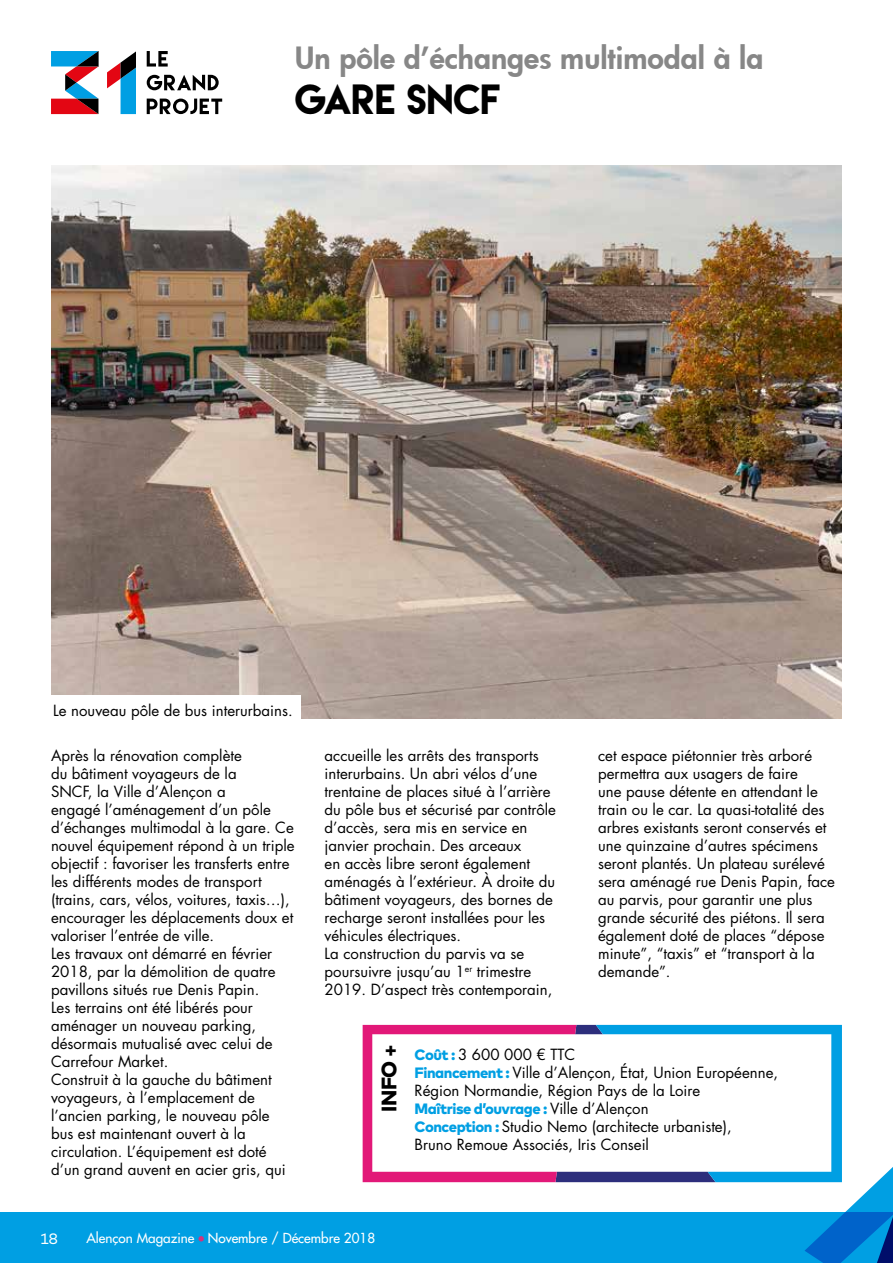
<style>
.page{position:relative;width:893px;height:1263px;background:#fff}
.page>*{position:absolute;margin:0;border:0;box-sizing:border-box;transform-origin:0 0}
.t1{font:37.5px "Lemon Milk";color:#000}
.t2{font:800 30px "Futura";color:#878787}
.t3{font:800 21px "Mark";color:#000}
.t4{font:15px/18px "Futura Std";color:#000}
.t5{font:800 15px "Mark";letter-spacing:-.03em;color:#009fe3}
.t6{font:15px "Mark";color:#fff}
.t7{font:500 13.5px "Futura Std";color:#fff}
.s1{font-family:"Mark";font-weight:800;color:#009fe3}
.s2{font-family:"Futura Std";font-weight:400;color:#000}
</style>
<div class="page">
<div style="left:0;top:1212px;width:893px;height:51px;background:#009fe3"></div>
<svg style="left:107px;top:51px;width:29px;height:63px"></svg>
<svg style="left:51px;top:51px;width:47px;height:63px"></svg>
<svg style="left:147px;top:51px;width:21px;height:16px"></svg>
<svg style="left:147px;top:75px;width:72px;height:15px"></svg>
<svg style="left:147px;top:99px;width:75px;height:15px"></svg>
<svg style="left:198px;top:1236px;width:6px;height:5px"></svg>
<img style="left:51px;top:166px;width:791px;height:553px">
<svg style="left:363px;top:1025px;width:530px;height:238px"></svg>
<div style="left:45px;top:695px;width:256px;height:30px;background:#fff"></div>
<h2 class="t2" style="left:295px;top:38px;width:470px">Un pôle d’échanges multimodal à la</h2>
<h1 class="t1" style="left:295px;top:73px;width:207px">GARE SNCF</h1>
<p class="t4" style="left:53px;top:702px;width:241px">Le nouveau pôle de bus interurbains.</p>
<p class="t4" style="left:51px;top:746px;width:245px">Après la rénovation complète<br>du bâtiment voyageurs de la<br>SNCF, la Ville d’Alençon a<br>engagé l’aménagement d’un pôle d’échanges multimodal à la gare. Ce nouvel équipement répond à un triple objectif : favoriser les transferts entre les différents modes de transport (trains, cars, vélos, voitures, taxis…), encourager les déplacements doux et valoriser l’entrée de ville.<br>Les travaux ont démarré en février<br>2018, par la démolition de quatre pavillons situés rue Denis Papin.<br>Les terrains ont été libérés pour aménager un nouveau parking, désormais mutualisé avec celui de<br>Carrefour Market.<br>Construit à la gauche du bâtiment voyageurs, à l’emplacement de l’ancien parking, le nouveau pôle bus est maintenant ouvert à la circulation. L’équipement est doté d’un grand auvent en acier gris, qui</p>
<p class="t4" style="left:325px;top:746px;width:233px">accueille les arrêts des transports interurbains. Un abri vélos d’une trentaine de places situé à l’arrière du pôle bus et sécurisé par contrôle d’accès, sera mis en service en janvier prochain. Des arceaux<br>en accès libre seront également aménagés à l’extérieur. À droite du bâtiment voyageurs, des bornes de recharge seront installées pour les véhicules électriques.<br>La construction du parvis va se poursuivre jusqu’au 1<sup>er</sup> trimestre 2019. D’aspect très contemporain,</p>
<p class="t4" style="left:598px;top:746px;width:238px">cet espace piétonnier très arboré permettra aux usagers de faire<br>une pause détente en attendant le train ou le car. La quasi-totalité des arbres existants seront conservés et une quinzaine d’autres spécimens seront plantés. Un plateau surélevé sera aménagé rue Denis Papin, face au parvis, pour garantir une plus grande sécurité des piétons. Il sera également doté de places “dépose minute”, “taxis” et “transport à la demande”.</p>
<h3 class="t3" style="left:377px;top:1112px;width:70px;rotate:-90deg">INFO +</h3>
<p class="t4" style="left:415px;top:1046px;width:365px"><span class="s1">Coût :</span> 3 600 000 € TTC<br><span class="s1">Financement :</span> Ville d’Alençon, État, Union Européenne,<br>Région Normandie, Région Pays de la Loire</p>
<p class="t5" style="left:415px;top:1100px;width:236px">Maîtrise d’ouvrage : <span class="s2">Ville d’Alençon</span></p>
<p class="t4" style="left:415px;top:1118px;width:319px"><span class="s1">Conception :</span> Studio Nemo (architecte urbaniste),<br>Bruno Remoue Associés, Iris Conseil</p>
<p class="t6" style="left:40px;top:1229px;width:19px">18</p>
<p class="t7" style="left:86px;top:1230px;width:290px">Alençon Magazine Novembre / Décembre 2018</p>
</div>
